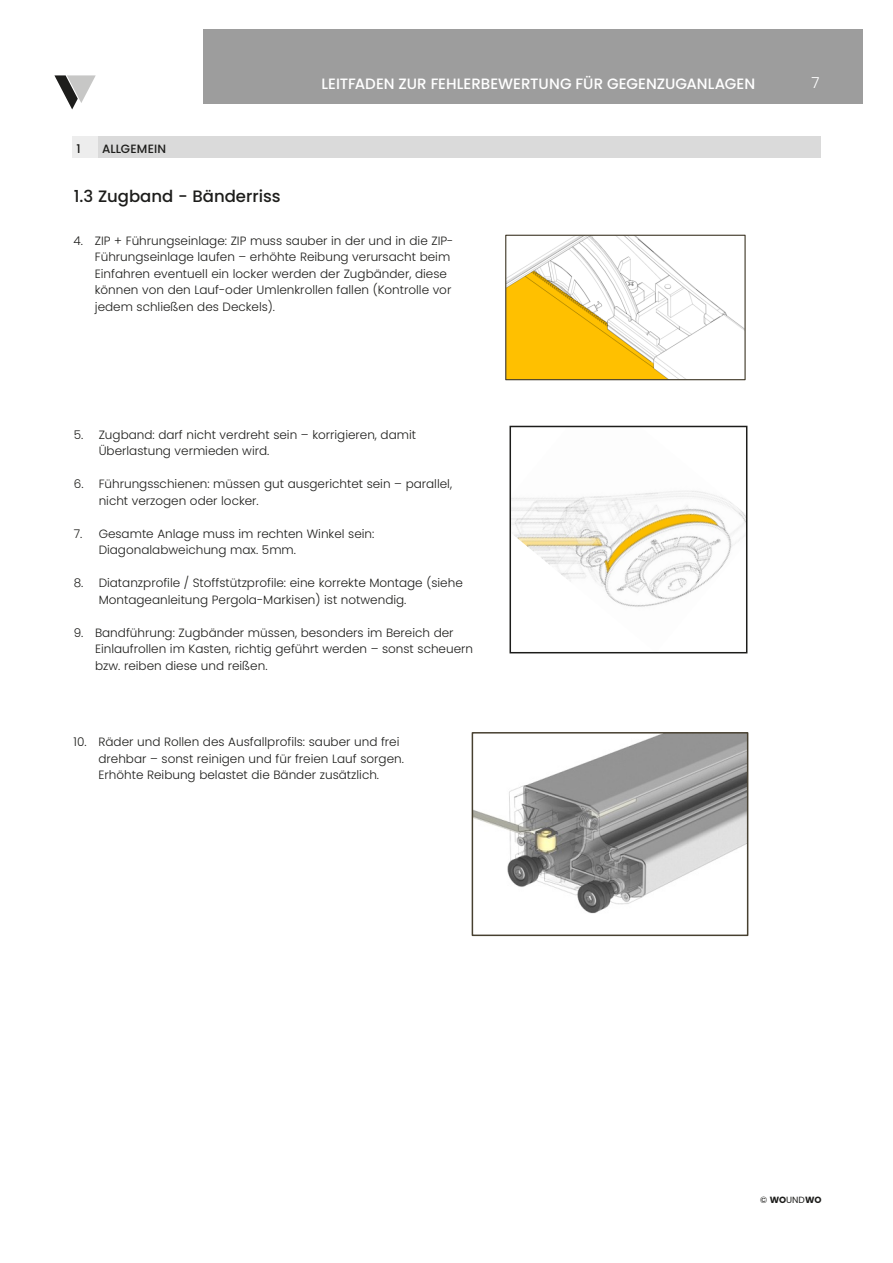
<style>
.page{position:relative;width:893px;height:1263px;background:#fff}
.page>*{position:absolute;margin:0;border:0;box-sizing:border-box;transform-origin:0 0}
.t1{font:500 16.5px "Poppins";color:#1d1d1b}
.t2{font:300 15.15px "Poppins";color:#fff}
.t3{font:500 15px "Poppins";color:#fff}
.t4{font:300 12px/16.5px "Poppins";color:#1d1d1b}
.Balken{font:500 12px "Poppins";letter-spacing:.01em;color:#1d1d1b}
.t5{font:9px "Poppins";color:#1d1d1b}
.s1{font-weight:700}
</style>
<div class="page">
<div style="left:203px;top:30px;width:659px;height:74px;background:#9d9d9d"></div>
<svg style="left:54px;top:75px;width:42px;height:34px"></svg>
<div style="left:72px;top:136px;width:26px;height:21px;background:#ededed"></div>
<div style="left:98px;top:136px;width:723px;height:21px;background:#dadada"></div>
<img style="left:512px;top:491px;width:232px;height:114px">
<img style="left:512px;top:532px;width:144px;height:75px">
<div style="left:509px;top:426px;width:238px;height:227px;border:2px solid #1d1d1b"></div>
<img style="left:507px;top:237px;width:237px;height:141px">
<div style="left:505px;top:235px;width:241px;height:145px;border:1px solid #474030"></div>
<img style="left:475px;top:735px;width:270px;height:179px">
<div style="left:472px;top:732px;width:276px;height:204px;border:2px solid #474030"></div>
<p class="Balken" style="left:77px;top:142px;width:6px">1</p>
<p class="Balken" style="left:102px;top:142px;width:66px">ALLGEMEIN</p>
<p class="t3" style="left:322px;top:75px;width:435px">LEITFADEN ZUR FEHLERBEWERTUNG FÜR GEGENZUGANLAGEN</p>
<p class="t2" style="left:811px;top:74px;width:10px">7</p>
<p class="t1" style="left:74px;top:186px;width:209px">1.3 Zugband - Bänderriss</p>
<p class="t4" style="left:95px;top:232px;width:360px;text-indent:-21px">4. ZIP + Führungseinlage: ZIP muss sauber in der und in die ZIP-Führungseinlage laufen – erhöhte Reibung verursacht beim Einfahren eventuell ein locker werden der Zugbänder, diese können von den Lauf-oder Umlenkrollen fallen (Kontrolle vor jedem schließen des Deckels).</p>
<p class="t4" style="left:99px;top:426px;width:319px;text-indent:-25px">5. Zugband: darf nicht verdreht sein – korrigieren, damit<br>Überlastung vermieden wird.</p>
<p class="t4" style="left:99px;top:476px;width:355px;text-indent:-25px">6. Führungsschienen: müssen gut ausgerichtet sein – parallel, nicht verzogen oder locker.</p>
<p class="t4" style="left:99px;top:525px;width:277px;text-indent:-25px">7. Gesamte Anlage muss im rechten Winkel sein:<br>Diagonalabweichung max. 5mm.</p>
<p class="t4" style="left:99px;top:575px;width:366px;text-indent:-25px">8. Diatanzprofile / Stoffstützprofile: eine korrekte Montage (siehe<br>Montageanleitung Pergola-Markisen) ist notwendig.</p>
<p class="t4" style="left:95px;top:624px;width:380px;text-indent:-21px">9. Bandführung: Zugbänder müssen, besonders im Bereich der<br>Einlaufrollen im Kasten, richtig geführt werden – sonst scheuern bzw. reiben diese und reißen.</p>
<p class="t4" style="left:98px;top:734px;width:307px;text-indent:-25px">10. Räder und Rollen des Ausfallprofils: sauber und frei drehbar – sonst reinigen und für freien Lauf sorgen.<br>Erhöhte Reibung belastet die Bänder zusätzlich.</p>
<p class="t5" style="left:760px;top:1195px;width:63px">© <span class="s1">WO</span>UND<span class="s1">WO</span></p>
</div>
